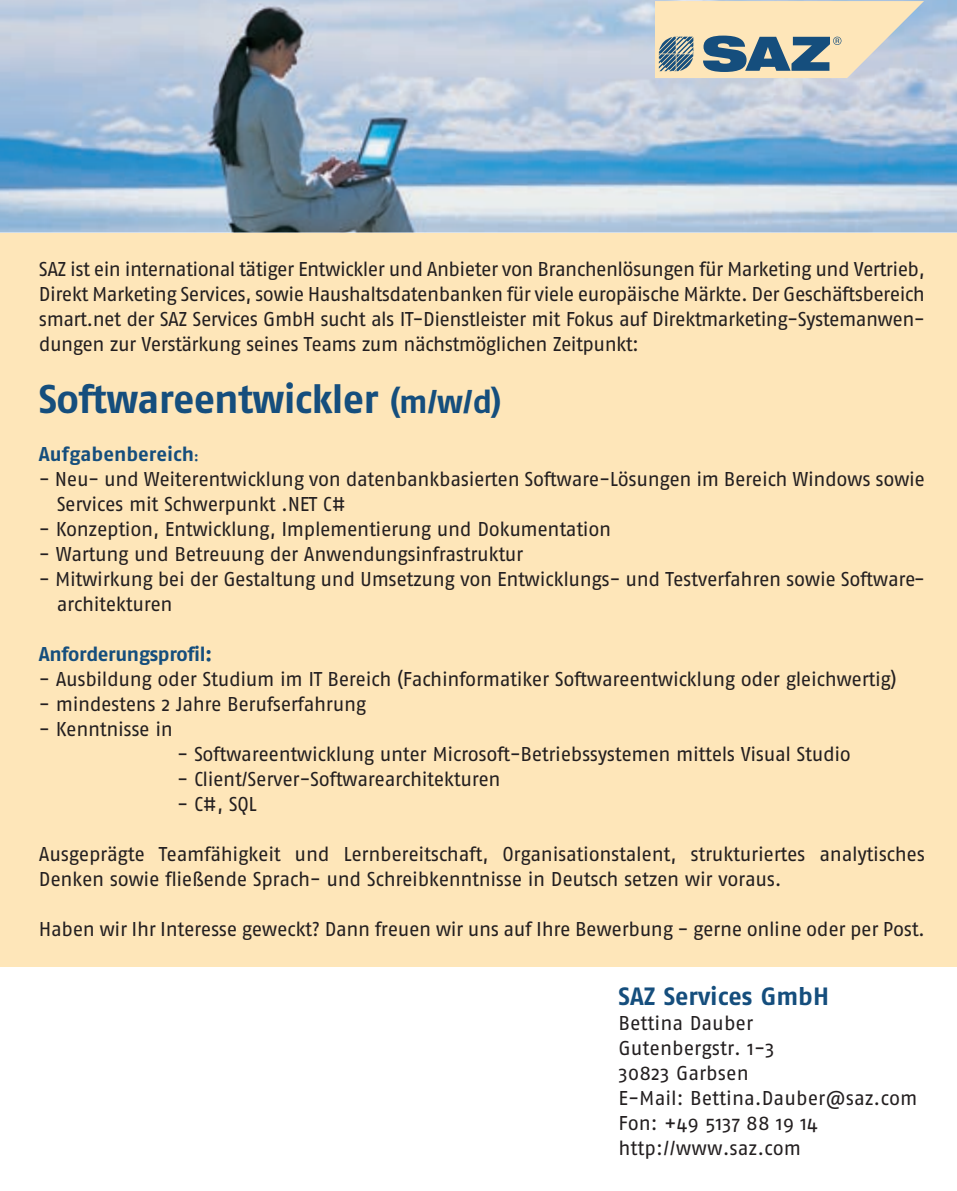
<style>
.page{position:relative;width:957px;height:1191px;background:#fff}
.page>*{position:absolute;margin:0;border:0;box-sizing:border-box;transform-origin:0 0}
.t1{font:700 40px "Fago OT";letter-spacing:-.02em;color:#154e7d}
.t2{font:700 25px "Fago OT";color:#154e7d}
.Fließtext{font:20px/25px "Fago OT";letter-spacing:-.02em;color:#231f20}
.Fließtext-2{font:20px "Fago OT";color:#231f20}
.t3{font:700 20px "Fago OT";letter-spacing:-.02em;color:#154e7d}
.t4{font:700 20px "Fago OT";color:#154e7d}
.s1{font-size:32.5px}
.s2{font-size:12.5px}
</style>
<div class="page">
<div style="left:1px;top:232px;width:956px;height:734px;background:#fee6b9"></div>
<img style="left:0;top:0;width:957px;height:232px">
<svg style="left:655px;top:1px;width:269px;height:77px;background:#cac6b3"></svg>
<p class="Fließtext" style="left:39px;top:256px;width:887px;text-align:justify">SAZ ist ein international tätiger Entwickler und Anbieter von Branchenlösungen für Marketing und Vertrieb, Direkt Marketing Services, sowie Haushaltsdatenbanken für viele europäische Märkte. Der Geschäftsbereich smart.net der SAZ Services GmbH sucht als IT-Dienstleister mit Fokus auf Direktmarketing-Systemanwen&shy;dungen zur Verstärkung seines Teams zum nächstmöglichen Zeitpunkt:</p>
<p class="t1" style="left:39px;top:375px;width:464px">Softwareentwickler <span class="s1">(m/w/d)</span></p>
<p class="t4" style="left:39px;top:442px;width:161px">Aufgabenbereich<span class="s2">:</span></p>
<p class="Fließtext" style="left:57px;top:466px;width:870px;text-indent:-18px">- Neu- und Weiterentwicklung von datenbankbasierten Software-Lösungen im Bereich Windows sowie<br>Services mit Schwerpunkt .NET C#</p>
<p class="Fließtext" style="left:39px;top:516px;width:573px">- Konzeption, Entwicklung, Implementierung und Dokumentation</p>
<p class="Fließtext" style="left:39px;top:541px;width:486px">- Wartung und Betreuung der Anwendungsinfrastruktur</p>
<p class="Fließtext" style="left:57px;top:566px;width:870px;text-indent:-18px">- Mitwirkung bei der Gestaltung und Umsetzung von Entwicklungs- und Testverfahren sowie Software&shy;architekturen</p>
<p class="t3" style="left:39px;top:642px;width:175px">Anforderungsprofil:</p>
<p class="Fließtext" style="left:39px;top:666px;width:859px">- Ausbildung oder Studium im IT Bereich (Fachinformatiker Softwareentwicklung oder gleichwertig)</p>
<p class="Fließtext" style="left:39px;top:691px;width:329px">- mindestens 2 Jahre Berufserfahrung</p>
<p class="Fließtext" style="left:39px;top:716px;width:135px">- Kenntnisse in</p>
<p class="Fließtext" style="left:177px;top:741px;width:675px">- Softwareentwicklung unter Microsoft-Betriebssystemen mittels Visual Studio</p>
<p class="Fließtext" style="left:177px;top:766px;width:325px">- Client/Server-Softwarearchitekturen</p>
<p class="Fließtext" style="left:177px;top:791px;width:81px">- C#, SQL</p>
<p class="Fließtext" style="left:39px;top:841px;width:887px">Ausgeprägte Teamfähigkeit und Lernbereitschaft, Organisationstalent, strukturiertes analytisches<br>Denken sowie fließende Sprach- und Schreibkenntnisse in Deutsch setzen wir voraus.</p>
<p class="Fließtext" style="left:39px;top:916px;width:887px">Haben wir Ihr Interesse geweckt? Dann freuen wir uns auf Ihre Bewerbung - gerne online oder per Post.</p>
<p class="t2" style="left:618px;top:981px;width:212px">SAZ Services GmbH</p>
<p class="Fließtext-2" style="left:618px;top:1011px;width:136px">Bettina Dauber</p>
<p class="Fließtext-2" style="left:618px;top:1036px;width:158px">Gutenbergstr. 1-3</p>
<p class="Fließtext-2" style="left:618px;top:1061px;width:132px">30823 Garbsen</p>
<p class="Fließtext-2" style="left:618px;top:1086px;width:300px">E-Mail: Bettina.Dauber@saz.com</p>
<p class="Fließtext-2" style="left:618px;top:1111px;width:201px">Fon: +49 5137 88 19 14</p>
<p class="Fließtext-2" style="left:618px;top:1136px;width:184px">http://www.saz.com</p>
</div>
